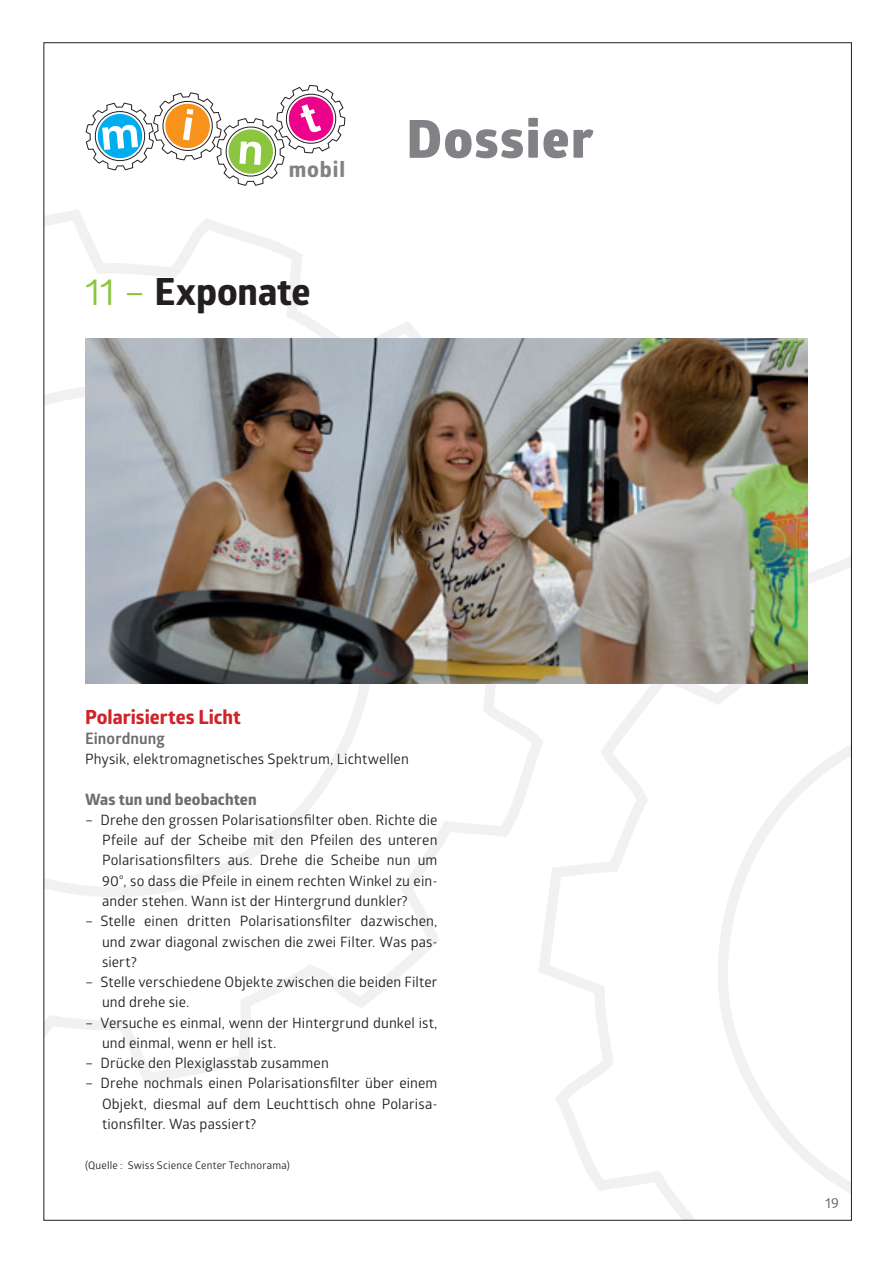
<style>
.page{position:relative;width:893px;height:1263px;background:#fff}
.page>*{position:absolute;margin:0;border:0;box-sizing:border-box;transform-origin:0 0}
.t1{font:800 52.5px "Glober";letter-spacing:.035em;color:#808285}
.t2{font:700 37.5px "Globerx";letter-spacing:-.005em;color:#231f20}
.t3{font:700 21.45px "Globerx";letter-spacing:.04em;color:#808285}
.t4{font:700 19.5px "Globerx";color:#d1232a}
.t5{font:700 15.75px "Globerx";letter-spacing:.005em;color:#6c6d70}
.t6{font:700 15.75px "Glober";letter-spacing:.005em;color:#6c6d70}
.t7{font:14.25px/20.2px "Glober";letter-spacing:.01em;color:#231f20}
.t8{font:10.5px "Glober";letter-spacing:.02em;color:#231f20}
.s1{font-family:"Glober";font-weight:400;color:#8bc63e}
</style>
<div class="page">
<svg style="left:86px;top:85px;width:260px;height:101px"></svg>
<img style="left:85px;top:339px;width:723px;height:344px">
<h3 class="t3" style="left:289px;top:153px;width:58px">mobil</h3>
<h2 class="t2" style="left:85px;top:264px;width:227px"><span class="s1">11 –</span> Exponate</h2>
<h1 class="t1" style="left:407px;top:100px;width:188px">Dossier</h1>
<h3 class="t4" style="left:85px;top:703px;width:157px">Polarisiertes Licht</h3>
<p class="t6" style="left:85px;top:727px;width:81px">Einordnung</p>
<p class="t7" style="left:85px;top:748px;width:325px">Physik, elektromagnetisches Spektrum, Lichtwellen</p>
<p class="t5" style="left:85px;top:788px;width:173px">Was tun und beobachten</p>
<p class="t7" style="left:102px;top:809px;width:337px;text-align:justify;text-indent:-17px">– Drehe den grossen Polarisationsfilter oben. Richte die Pfeile auf der Scheibe mit den Pfeilen des unteren Polarisationsfilters aus. Drehe die Scheibe nun um 90°, so dass die Pfeile in einem rechten Winkel zu ein&shy;ander stehen. Wann ist der Hintergrund dunkler?</p>
<p class="t7" style="left:102px;top:910px;width:337px;text-align:justify;text-indent:-17px">– Stelle einen dritten Polarisationsfilter dazwischen, und zwar diagonal zwischen die zwei Filter. Was pas&shy;siert?</p>
<p class="t7" style="left:102px;top:971px;width:337px;text-indent:-17px">– Stelle verschiedene Objekte zwischen die beiden Filter und drehe sie.</p>
<p class="t7" style="left:102px;top:1012px;width:337px;text-indent:-17px">– Versuche es einmal, wenn der Hintergrund dunkel ist, und einmal, wenn er hell ist.</p>
<p class="t7" style="left:85px;top:1052px;width:245px">– Drücke den Plexiglasstab zusammen</p>
<p class="t7" style="left:102px;top:1072px;width:337px;text-indent:-17px">– Drehe nochmals einen Polarisationsfilter über einem<br>Objekt, diesmal auf dem Leuchttisch ohne Polarisa&shy;tionsfilter. Was passiert?</p>
<p class="t8" style="left:85px;top:1158px;width:206px">(Quelle : Swiss Science Center Technorama)</p>
<p class="t7" style="left:825px;top:1192px;width:15px">19</p>
</div>
